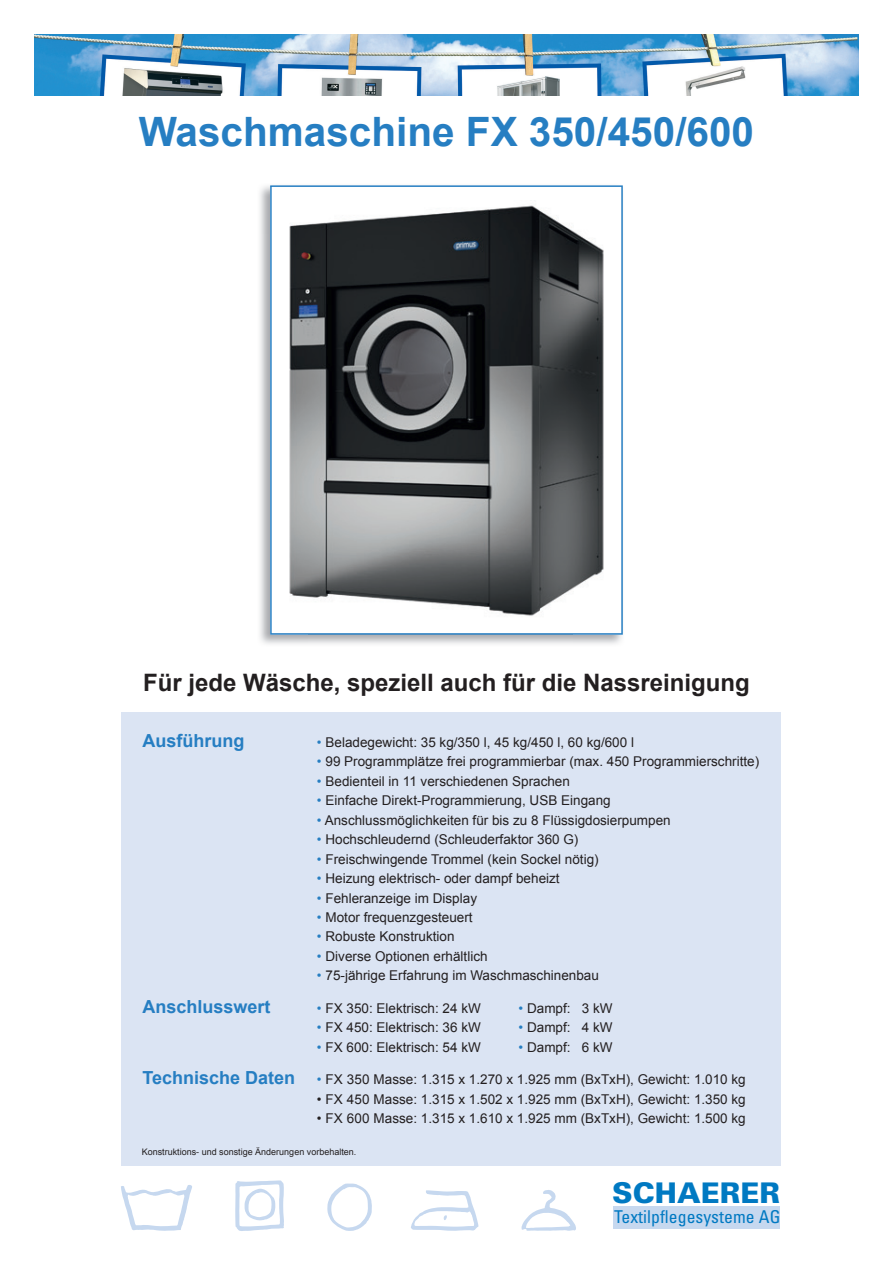
<style>
.page{position:relative;width:893px;height:1263px;background:#fff}
.page>*{position:absolute;margin:0;border:0;box-sizing:border-box;transform-origin:0 0}
.t1{font:700 40.5px "Arial";color:#267ec2}
.t2{font:900 28.5px "Univers";color:#0079c2}
.t3{font:700 24px "Arial";color:#231f20}
.t4{font:700 18px "Arial";color:#267ec2}
.t5{font:condensed 17.7px "Univers";color:#0079c2}
.t6{font:13.5px "Arial";color:#231f20}
.t7{font:9.75px "Helvetica";color:#000}
.t8{font:9px "Arial";color:#231f20}
.s1{color:#267ec2}
</style>
<div class="page">
<div style="left:121px;top:712px;width:659px;height:453px;background:#dbe4f3"></div>
<img style="left:260px;top:186px;width:10px;height:48px">
<img style="left:260px;top:234px;width:49px;height:410px">
<svg style="left:270px;top:185px;width:353px;height:450px"></svg>
<img style="left:284px;top:201px;width:325px;height:418px">
<img style="left:34px;top:34px;width:825px;height:62px">
<svg style="left:521px;top:1190px;width:55px;height:41px"></svg>
<svg style="left:327px;top:1183px;width:45px;height:48px"></svg>
<svg style="left:121px;top:1185px;width:71px;height:46px"></svg>
<svg style="left:235px;top:1180px;width:49px;height:51px"></svg>
<svg style="left:411px;top:1190px;width:67px;height:41px"></svg>
<div style="left:613px;top:1207px;width:167px;height:22px;background:#c6d8ef"></div>
<h1 class="t1" style="left:139px;top:106px;width:617px">Waschmaschine FX 350/450/600</h1>
<h3 class="t3" style="left:143px;top:667px;width:608px">Für jede Wäsche, speziell auch für die Nassreinigung</h3>
<h3 class="t4" style="left:142px;top:728px;width:103px">Ausführung</h3>
<p class="t6" style="left:317px;top:733px;width:319px"><span class="s1">•</span> Beladegewicht: 35 kg/350 l, 45 kg/450 l, 60 kg/600 l</p>
<p class="t6" style="left:317px;top:752px;width:444px"><span class="s1">•</span> 99 Programmplätze frei programmierbar (max. 450 Programmierschritte)</p>
<p class="t6" style="left:317px;top:772px;width:255px"><span class="s1">•</span> Bedienteil in 11 verschiedenen Sprachen</p>
<p class="t6" style="left:317px;top:791px;width:295px"><span class="s1">•</span> Einfache Direkt-Programmierung, USB Eingang</p>
<p class="t6" style="left:317px;top:811px;width:355px"><span class="s1">•</span> Anschlussmöglichkeiten für bis zu 8 Flüssigdosierpumpen</p>
<p class="t6" style="left:317px;top:830px;width:263px"><span class="s1">•</span> Hochschleudernd (Schleuderfaktor 360 G)</p>
<p class="t6" style="left:317px;top:850px;width:283px"><span class="s1">•</span> Freischwingende Trommel (kein Sockel nötig)</p>
<p class="t6" style="left:317px;top:869px;width:244px"><span class="s1">•</span> Heizung elektrisch- oder dampf beheizt</p>
<p class="t6" style="left:317px;top:889px;width:162px"><span class="s1">•</span> Fehleranzeige im Display</p>
<p class="t6" style="left:317px;top:908px;width:157px"><span class="s1">•</span> Motor frequenzgesteuert</p>
<p class="t6" style="left:317px;top:928px;width:139px"><span class="s1">•</span> Robuste Konstruktion</p>
<p class="t6" style="left:317px;top:947px;width:172px"><span class="s1">•</span> Diverse Optionen erhältlich</p>
<p class="t6" style="left:317px;top:967px;width:284px"><span class="s1">•</span> 75-jährige Erfahrung im Waschmaschinenbau</p>
<h3 class="t4" style="left:142px;top:995px;width:130px">Anschlusswert</h3>
<p class="t6" style="left:317px;top:999px;width:166px"><span class="s1">•</span> FX 350: Elektrisch: 24 kW</p>
<p class="t6" style="left:518px;top:999px;width:96px"><span class="s1">•</span> Dampf: 3 kW</p>
<p class="t6" style="left:317px;top:1019px;width:166px"><span class="s1">•</span> FX 450: Elektrisch: 36 kW</p>
<p class="t6" style="left:518px;top:1019px;width:96px"><span class="s1">•</span> Dampf: 4 kW</p>
<p class="t6" style="left:317px;top:1038px;width:166px"><span class="s1">•</span> FX 600: Elektrisch: 54 kW</p>
<p class="t6" style="left:518px;top:1038px;width:96px"><span class="s1">•</span> Dampf: 6 kW</p>
<h3 class="t4" style="left:142px;top:1066px;width:154px">Technische Daten</h3>
<p class="t6" style="left:317px;top:1070px;width:430px"><span class="s1">•</span> FX 350 Masse: 1.315 x 1.270 x 1.925 mm (BxTxH), Gewicht: 1.010 kg</p>
<p class="t6" style="left:317px;top:1090px;width:430px">• FX 450 Masse: 1.315 x 1.502 x 1.925 mm (BxTxH), Gewicht: 1.350 kg</p>
<p class="t6" style="left:317px;top:1109px;width:430px">• FX 600 Masse: 1.315 x 1.610 x 1.925 mm (BxTxH), Gewicht: 1.500 kg</p>
<p class="t7" style="left:320px;top:1110px;width:8px">Y</p>
<p class="t7" style="left:342px;top:1110px;width:43px">CM MY</p>
<p class="t7" style="left:396px;top:1110px;width:46px">CY CMY</p>
<p class="t7" style="left:453px;top:1110px;width:8px">K</p>
<p class="t8" style="left:142px;top:1146px;width:216px">Konstruktions- und sonstige Änderungen vorbehalten.</p>
<h2 class="t2" style="left:612px;top:1175px;width:169px">SCHAERER</h2>
<h3 class="t5" style="left:614px;top:1205px;width:168px">Textilpflegesysteme AG</h3>
</div>
